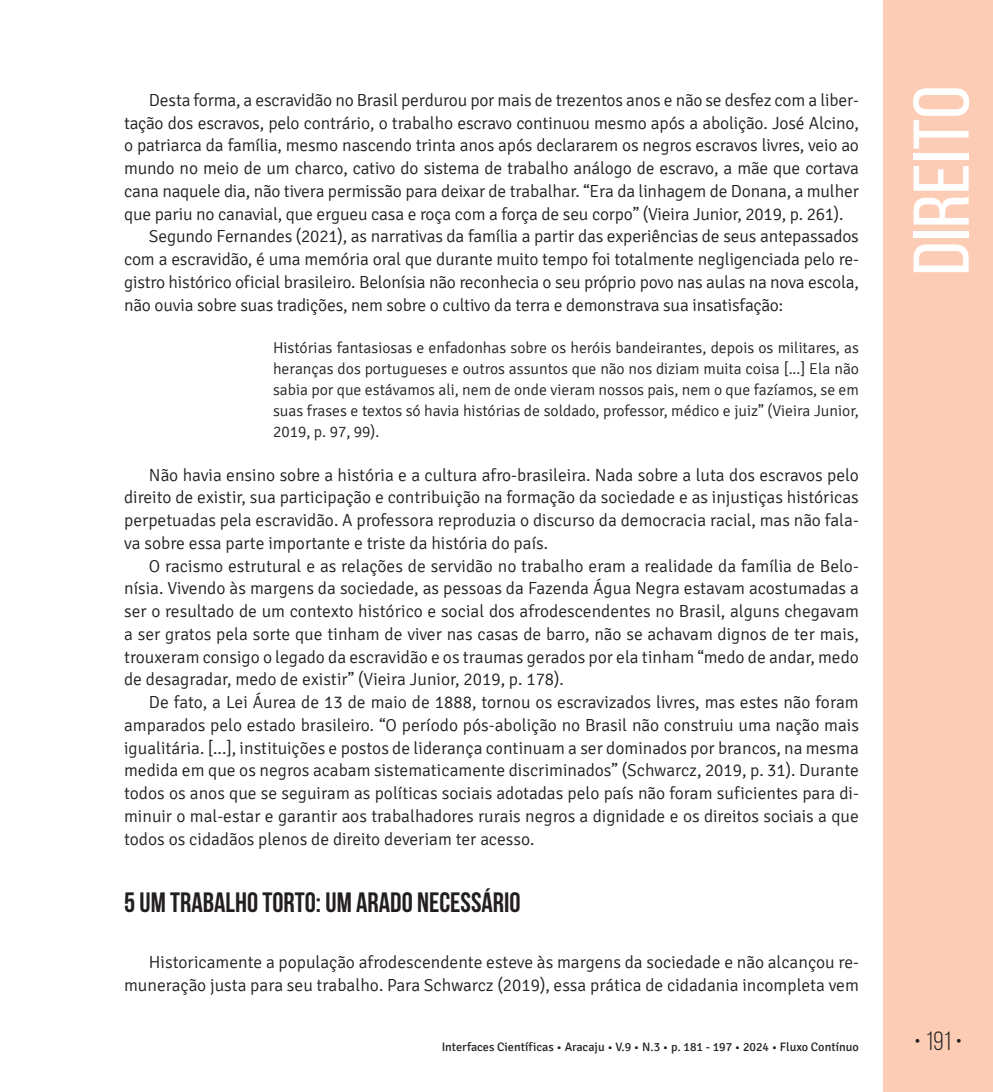
<style>
.page{position:relative;width:993px;height:1092px;background:#fff}
.page>*{position:absolute;margin:0;border:0;box-sizing:border-box;transform-origin:0 0}
.t1{font:78.75px "Bebas Neue";color:#fff;scale:1.09 1}
.t2{font:700 28px "Bebas Neue";color:#231f20}
.t3{font:26.25px "Bebas Neue";color:#231f20}
.t4{font:300 17.5px/22.8px "Signika";letter-spacing:-.01em;color:#231f20;text-align:justify}
.t5{font:300 15.75px/21px "Signika";color:#231f20;text-align:justify}
.t6{font:12.25px "Signika";color:#231f20}
</style>
<div class="page">
<div style="left:883px;top:0;width:109px;height:1091px;background:#fcccb5"></div>
<p class="t4" style="left:149px;top:89px;width:711px">Desta forma, a escravidão no Brasil perdurou por mais de trezentos anos e não se desfez com a liber-</p>
<p class="t4" style="left:124px;top:112px;width:736px">tação dos escravos, pelo contrário, o trabalho escravo continuou mesmo após a abolição. José Alcino,</p>
<p class="t4" style="left:124px;top:134px;width:736px">o patriarca da família, mesmo nascendo trinta anos após declararem os negros escravos livres, veio ao</p>
<p class="t4" style="left:124px;top:157px;width:736px">mundo no meio de um charco, cativo do sistema de trabalho análogo de escravo, a mãe que cortava</p>
<p class="t4" style="left:124px;top:180px;width:736px">cana naquele dia, não tivera permissão para deixar de trabalhar. “Era da linhagem de Donana, a mulher</p>
<p class="t4" style="left:124px;top:203px;width:720px">que pariu no canavial, que ergueu casa e roça com a força de seu corpo” (Vieira Junior, 2019, p. 261).</p>
<p class="t4" style="left:149px;top:225px;width:711px">Segundo Fernandes (2021), as narrativas da família a partir das experiências de seus antepassados</p>
<p class="t4" style="left:124px;top:248px;width:736px">com a escravidão, é uma memória oral que durante muito tempo foi totalmente negligenciada pelo re-</p>
<p class="t4" style="left:124px;top:271px;width:736px">gistro histórico oficial brasileiro. Belonísia não reconhecia o seu próprio povo nas aulas na nova escola,</p>
<p class="t4" style="left:124px;top:294px;width:660px">não ouvia sobre suas tradições, nem sobre o cultivo da terra e demonstrava sua insatisfação:</p>
<p class="t5" style="left:273px;top:337px;width:587px">Histórias fantasiosas e enfadonhas sobre os heróis bandeirantes, depois os militares, as heranças dos portugueses e outros assuntos que não nos diziam muita coisa [...] Ela não sabia por que estávamos ali, nem de onde vieram nossos pais, nem o que fazíamos, se em suas frases e textos só havia histórias de soldado, professor, médico e juiz” (Vieira Junior, 2019, p. 97, 99).</p>
<p class="t4" style="left:124px;top:463px;width:736px;text-indent:25px">Não havia ensino sobre a história e a cultura afro-brasileira. Nada sobre a luta dos escravos pelo direito de existir, sua participação e contribuição na formação da sociedade e as injustiças históricas perpetuadas pela escravidão. A professora reproduzia o discurso da democracia racial, mas não fala&shy;va sobre essa parte importante e triste da história do país.</p>
<p class="t4" style="left:124px;top:554px;width:736px;text-indent:25px">O racismo estrutural e as relações de servidão no trabalho eram a realidade da família de Belo&shy;nísia. Vivendo às margens da sociedade, as pessoas da Fazenda Água Negra estavam acostumadas a ser o resultado de um contexto histórico e social dos afrodescendentes no Brasil, alguns chegavam a ser gratos pela sorte que tinham de viver nas casas de barro, não se achavam dignos de ter mais, trouxeram consigo o legado da escravidão e os traumas gerados por ela tinham “medo de andar, medo de desagradar, medo de existir” (Vieira Junior, 2019, p. 178).</p>
<p class="t4" style="left:124px;top:691px;width:736px;text-indent:25px">De fato, a Lei Áurea de 13 de maio de 1888, tornou os escravizados livres, mas estes não foram amparados pelo estado brasileiro. “O período pós-abolição no Brasil não construiu uma nação mais igualitária. [...], instituições e postos de liderança continuam a ser dominados por brancos, na mesma medida em que os negros acabam sistematicamente discriminados” (Schwarcz, 2019, p. 31). Durante todos os anos que se seguiram as políticas sociais adotadas pelo país não foram suficientes para di&shy;minuir o mal-estar e garantir aos trabalhadores rurais negros a dignidade e os direitos sociais a que todos os cidadãos plenos de direito deveriam ter acesso.</p>
<h2 class="t2" style="left:124px;top:886px;width:398px">5 UM TRABALHO TORTO: UM ARADO NECESSÁRIO</h2>
<p class="t4" style="left:124px;top:951px;width:736px;text-align:right">Historicamente a população afrodescendente esteve às margens da sociedade e não alcançou re&shy;muneração justa para seu trabalho. Para Schwarcz (2019), essa prática de cidadania incompleta vem</p>
<h1 class="t1" style="left:898px;top:275px;width:176px;rotate:-90deg">Direito</h1>
<p class="t6" style="left:441px;top:1040px;width:418px">Interfaces Científicas • Aracaju • V.9 • N.3 • p. 181 - 197 • 2024 • Fluxo Contínuo</p>
<h3 class="t3" style="left:913px;top:1026px;width:50px">• 191 •</h3>
</div>
